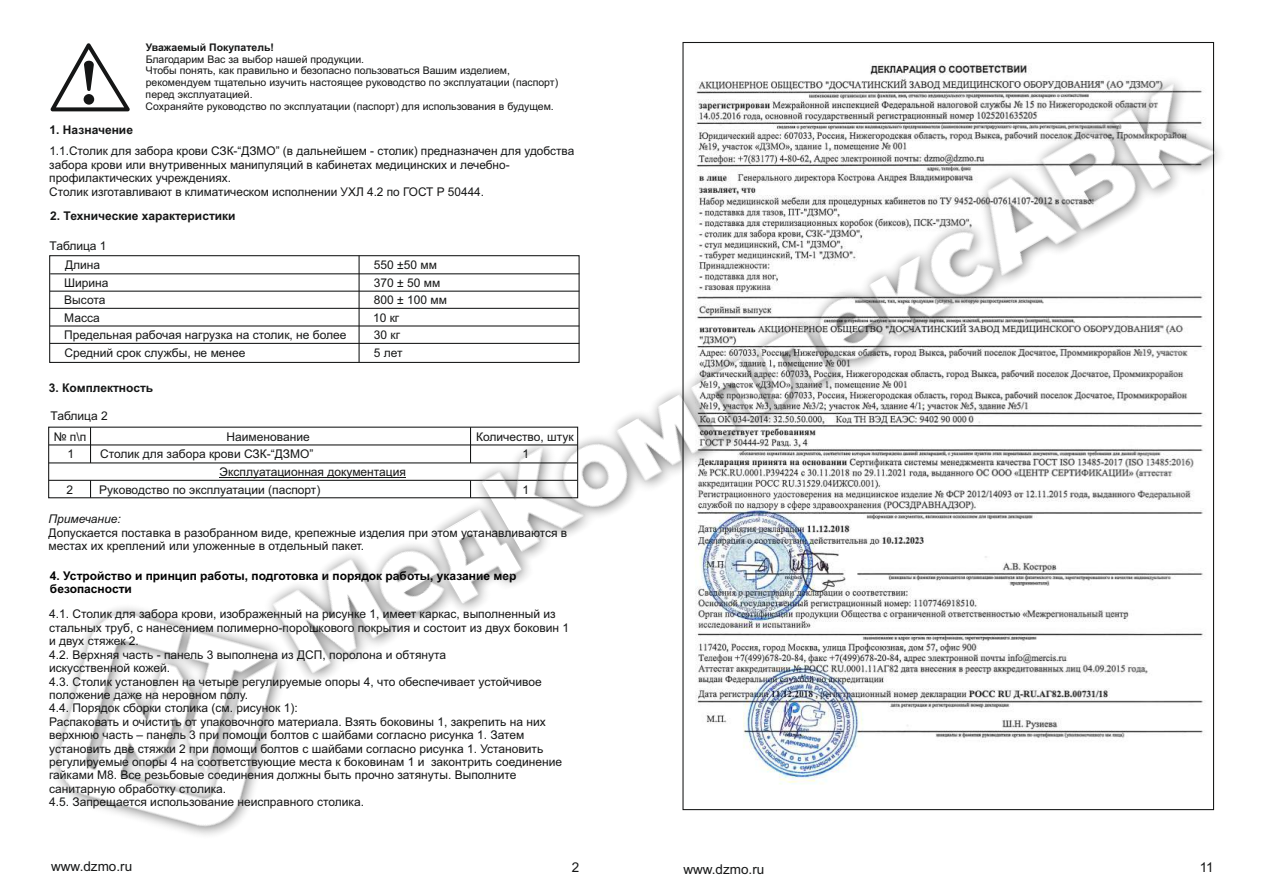
<style>
.page{position:relative;width:1263px;height:893px;background:#fff}
.page>*{position:absolute;margin:0;border:0;box-sizing:border-box;transform-origin:0 0}
.t1{font:13.5px "Arial";color:#151616}
.t2{font:12px/13.4px "Arial";color:#151616}
.t3{font:700 12px/13.4px "Arial";color:#000}
.t4{font:700 12px "Arial";color:#151616}
.t5{font:italic 12px "Arial";color:#151616}
.t6{font:10.5px/11.7px "Arial";color:#151616}
.t7{font:700 10.5px "Arial";color:#151616}
</style>
<div class="page">
<img style="left:48px;top:42px;width:1172px;height:793px">
<p class="t7" style="left:146px;top:43px;width:130px">Уважаемый Покупатель!</p>
<p class="t6" style="left:146px;top:54px;width:414px">Благодарим Вас за выбор нашей продукции.<br>Чтобы понять, как правильно и безопасно пользоваться Вашим изделием, рекомендуем тщательно изучить настоящее руководство по эксплуатации (паспорт) перед эксплуатацией.<br>Сохраняйте руководство по эксплуатации (паспорт) для использования в будущем.</p>
<p class="t4" style="left:50px;top:125px;width:85px">1. Назначение</p>
<p class="t2" style="left:49px;top:146px;width:526px">1.1.Столик для забора крови СЗК-“ДЗМО” (в дальнейшем - столик) предназначен для удобства забора крови или внутривенных манипуляций в кабинетах медицинских и лечебно&shy;профилактических учреждениях.<br>Столик изготавливают в климатическом исполнении УХЛ 4.2 по ГОСТ Р 50444.</p>
<p class="t4" style="left:50px;top:212px;width:187px">2. Технические характеристики</p>
<p class="t2" style="left:50px;top:240px;width:59px">Таблица 1</p>
<p class="t2" style="left:64px;top:257px;width:46px;line-height:17.7px">Длина<br>Ширина</p>
<p class="t2" style="left:64px;top:294px;width:43px">Высота</p>
<p class="t2" style="left:64px;top:310px;width:284px;line-height:17.7px">Масса<br>Предельная рабочая нагрузка на столик, не более<br>Средний срок службы, не менее</p>
<p class="t2" style="left:374px;top:259px;width:65px">550 ±50 мм</p>
<p class="t2" style="left:374px;top:277px;width:68px">370 ± 50 мм</p>
<p class="t2" style="left:373px;top:312px;width:28px">10 кг</p>
<p class="t2" style="left:374px;top:347px;width:30px">5 лет</p>
<p class="t2" style="left:374px;top:294px;width:75px">800 ± 100 мм</p>
<p class="t2" style="left:374px;top:329px;width:28px">30 кг</p>
<p class="t4" style="left:49px;top:384px;width:106px">3. Комплектность</p>
<p class="t2" style="left:51px;top:407px;width:59px;line-height:20.4px">Таблица 2 № п\п</p>
<p class="t2" style="left:67px;top:448px;width:8px">1</p>
<p class="t2" style="left:100px;top:448px;width:215px">Столик для забора крови СЗК-“ДЗМО”</p>
<p class="t2" style="left:227px;top:431px;width:85px">Наименование</p>
<p class="t2" style="left:476px;top:429px;width:99px;line-height:17.7px;text-align:center">Количество, штук<br>1</p>
<p class="t2" style="left:220px;top:466px;width:188px">Эксплуатационная документация</p>
<p class="t2" style="left:67px;top:484px;width:8px">2</p>
<p class="t2" style="left:99px;top:484px;width:223px">Руководство по эксплуатации (паспорт)</p>
<p class="t2" style="left:523px;top:484px;width:8px">1</p>
<p class="t5" style="left:48px;top:514px;width:74px">Примечание:</p>
<p class="t2" style="left:48px;top:527px;width:520px">Допускается поставка в разобранном виде, крепежные изделия при этом устанавливаются в местах их креплений или уложенные в отдельный пакет.</p>
<p class="t3" style="left:50px;top:570px;width:468px">4. Устройство и принцип работы, подготовка и порядок работы, указание мер безопасности</p>
<p class="t2" style="left:49px;top:609px;width:522px">4.1. Столик для забора крови, изображенный на рисунке 1, имеет каркас, выполненный из стальных труб, с нанесением полимерно-порошкового покрытия и состоит из двух боковин 1 и двух стяжек 2.<br>4.2. Верхняя часть - панель 3 выполнена из ДСП, поролона и обтянута<br>искусственной кожей.<br>4.3. Столик установлен на четыре регулируемые опоры 4, что обеспечивает устойчивое положение даже на неровном полу.<br>4.4. Порядок сборки столика (см. рисунок 1):<br>Распаковать и очистить от упаковочного материала. Взять боковины 1, закрепить на них верхнюю часть – панель 3 при помощи болтов с шайбами согласно рисунка 1. Затем установить две стяжки 2 при помощи болтов с шайбами согласно рисунка 1. Установить регулируемые опоры 4 на соответствующие места к боковинам 1 и законтрить соединение гайками М8. Все резьбовые соединения должны быть прочно затянуты. Выполните санитарную обработку столика.<br>4.5. Запрещается использование неисправного столика.</p>
<p class="t1" style="left:51px;top:861px;width:83px">www.dzmo.ru</p>
<p class="t1" style="left:572px;top:863px;width:9px">2</p>
<p class="t1" style="left:683px;top:864px;width:83px">www.dzmo.ru</p>
<p class="t1" style="left:1200px;top:862px;width:16px">11</p>
</div>
